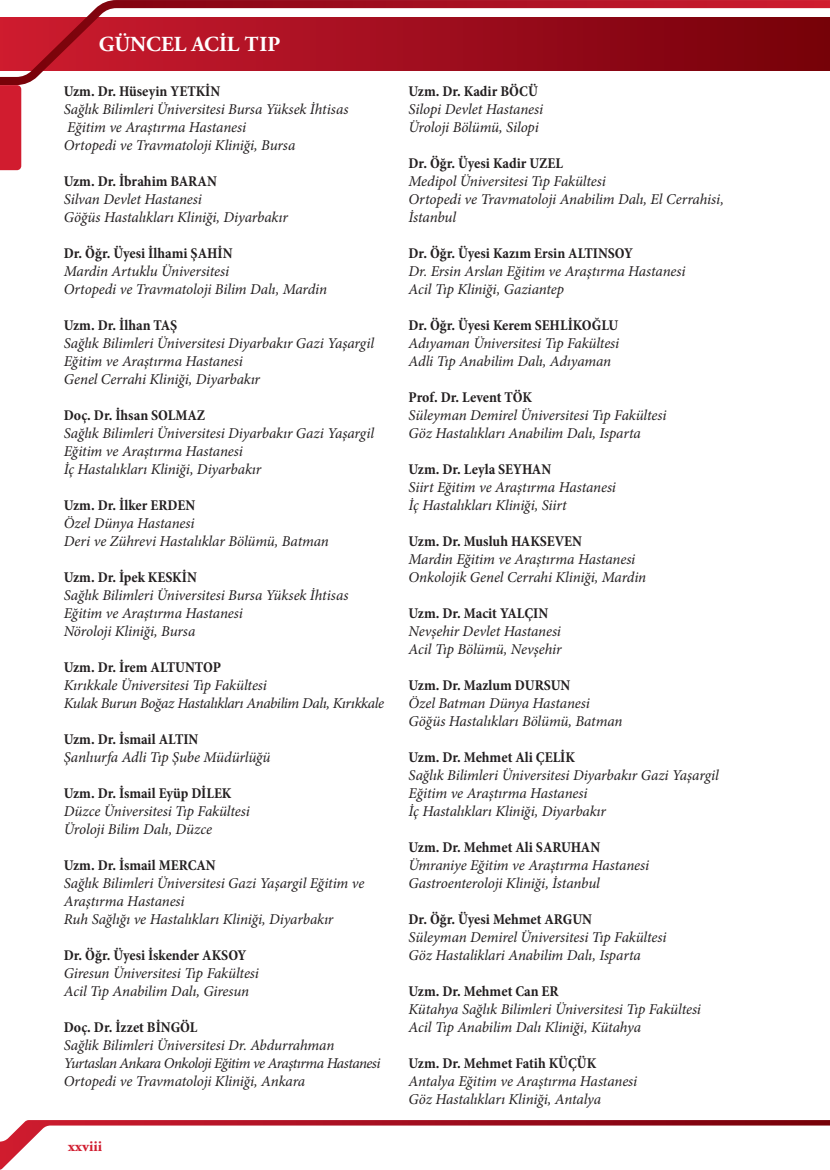
<style>
.page{position:relative;width:830px;height:1170px;background:#fff}
.page>*{position:absolute;margin:0;border:0;box-sizing:border-box;transform-origin:0 0}
.t1{font:700 21.45px "Garamondd";color:#fff}
.t2{font:700 15.3px "Garamondd";color:#d11c2f}
.t3{font:italic 15px/18px "Minions";letter-spacing:-.01em;color:#231f20}
.t4{font:700 15px "Minions";color:#231f20}
</style>
<div class="page">
<svg style="left:0;top:0;width:829px;height:85px"></svg>
<svg style="left:0;top:1120px;width:829px;height:49px"></svg>
<hr style="left:829px;top:17px;width:1px;height:53px;background:#760208">
<div style="left:0;top:85px;width:21px;height:85px;background:#d11c2f"></div>
<h1 class="t1" style="left:99px;top:32px;width:183px">GÜNCEL ACİL TIP</h1>
<p class="t4" style="left:64px;top:81px;width:158px">Uzm. Dr. Hüseyin YETKİN</p>
<p class="t3" style="left:64px;top:100px;width:286px">Sağlık Bilimleri Üniversitesi Bursa Yüksek İhtisas<br>Eğitim ve Araştırma Hastanesi<br>Ortopedi ve Travmatoloji Kliniği, Bursa</p>
<p class="t4" style="left:64px;top:171px;width:154px">Uzm. Dr. İbrahim BARAN</p>
<p class="t3" style="left:64px;top:190px;width:225px">Silvan Devlet Hastanesi<br>Göğüs Hastalıkları Kliniği, Diyarbakır</p>
<p class="t4" style="left:64px;top:243px;width:170px">Dr. Öğr. Üyesi İlhami ŞAHİN</p>
<p class="t3" style="left:64px;top:262px;width:264px">Mardin Artuklu Üniversitesi<br>Ortopedi ve Travmatoloji Bilim Dalı, Mardin</p>
<p class="t4" style="left:64px;top:315px;width:115px">Uzm. Dr. İlhan TAŞ</p>
<p class="t3" style="left:64px;top:334px;width:311px">Sağlık Bilimleri Üniversitesi Diyarbakır Gazi Yaşargil<br>Eğitim ve Araştırma Hastanesi<br>Genel Cerrahi Kliniği, Diyarbakır</p>
<p class="t4" style="left:64px;top:405px;width:143px">Doç. Dr. İhsan SOLMAZ</p>
<p class="t3" style="left:64px;top:424px;width:311px">Sağlık Bilimleri Üniversitesi Diyarbakır Gazi Yaşargil<br>Eğitim ve Araştırma Hastanesi<br>İç Hastalıkları Kliniği, Diyarbakır</p>
<p class="t4" style="left:64px;top:495px;width:133px">Uzm. Dr. İlker ERDEN</p>
<p class="t3" style="left:64px;top:514px;width:266px">Özel Dünya Hastanesi<br>Deri ve Zührevi Hastalıklar Bölümü, Batman</p>
<p class="t4" style="left:64px;top:567px;width:134px">Uzm. Dr. İpek KESKİN</p>
<p class="t3" style="left:64px;top:586px;width:286px">Sağlık Bilimleri Üniversitesi Bursa Yüksek İhtisas<br>Eğitim ve Araştırma Hastanesi<br>Nöroloji Kliniği, Bursa</p>
<p class="t4" style="left:64px;top:657px;width:159px">Uzm. Dr. İrem ALTUNTOP</p>
<p class="t3" style="left:64px;top:676px;width:322px">Kırıkkale Üniversitesi Tıp Fakültesi<br>Kulak Burun Boğaz Hastalıkları Anabilim Dalı, Kırıkkale</p>
<p class="t4" style="left:64px;top:729px;width:136px">Uzm. Dr. İsmail ALTIN</p>
<p class="t3" style="left:64px;top:748px;width:208px">Şanlıurfa Adli Tıp Şube Müdürlüğü</p>
<p class="t4" style="left:64px;top:783px;width:169px">Uzm. Dr. İsmail Eyüp DİLEK</p>
<p class="t3" style="left:64px;top:802px;width:187px">Düzce Üniversitesi Tıp Fakültesi<br>Üroloji Bilim Dalı, Düzce</p>
<p class="t4" style="left:64px;top:855px;width:153px">Uzm. Dr. İsmail MERCAN</p>
<p class="t3" style="left:64px;top:874px;width:302px">Sağlık Bilimleri Üniversitesi Gazi Yaşargil Eğitim ve<br>Araştırma Hastanesi<br>Ruh Sağlığı ve Hastalıkları Kliniği, Diyarbakır</p>
<p class="t4" style="left:64px;top:945px;width:184px">Dr. Öğr. Üyesi İskender AKSOY</p>
<p class="t3" style="left:64px;top:964px;width:196px">Giresun Üniversitesi Tıp Fakültesi<br>Acil Tıp Anabilim Dalı, Giresun</p>
<p class="t4" style="left:64px;top:1017px;width:135px">Doç. Dr. İzzet BİNGÖL</p>
<p class="t3" style="left:64px;top:1036px;width:318px">Sağlik Bilimleri Üniversitesi Dr. Abdurrahman<br>Yurtaslan Ankara Onkoloji Eğitim ve Araştırma Hastanesi<br>Ortopedi ve Travmatoloji Kliniği, Ankara</p>
<p class="t2" style="left:68px;top:1136px;width:36px">xxviii</p>
<p class="t4" style="left:408px;top:81px;width:131px">Uzm. Dr. Kadir BÖCÜ</p>
<p class="t3" style="left:408px;top:100px;width:136px">Silopi Devlet Hastanesi<br>Üroloji Bölümü, Silopi</p>
<p class="t4" style="left:408px;top:153px;width:156px">Dr. Öğr. Üyesi Kadir UZEL</p>
<p class="t3" style="left:408px;top:172px;width:316px">Medipol Üniversitesi Tıp Fakültesi<br>Ortopedi ve Travmatoloji Anabilim Dalı, El Cerrahisi,<br>İstanbul</p>
<p class="t4" style="left:408px;top:243px;width:226px">Dr. Öğr. Üyesi Kazım Ersin ALTINSOY</p>
<p class="t3" style="left:408px;top:262px;width:278px">Dr. Ersin Arslan Eğitim ve Araştırma Hastanesi<br>Acil Tıp Kliniği, Gaziantep</p>
<p class="t4" style="left:408px;top:315px;width:211px">Dr. Öğr. Üyesi Kerem SEHLİKOĞLU</p>
<p class="t3" style="left:408px;top:334px;width:212px">Adıyaman Üniversitesi Tıp Fakültesi<br>Adli Tıp Anabilim Dalı, Adıyaman</p>
<p class="t4" style="left:408px;top:387px;width:125px">Prof. Dr. Levent TÖK</p>
<p class="t3" style="left:408px;top:406px;width:259px">Süleyman Demirel Üniversitesi Tıp Fakültesi<br>Göz Hastalıkları Anabilim Dalı, Isparta</p>
<p class="t4" style="left:408px;top:459px;width:144px">Uzm. Dr. Leyla SEYHAN</p>
<p class="t3" style="left:408px;top:478px;width:209px">Siirt Eğitim ve Araştırma Hastanesi<br>İç Hastalıkları Kliniği, Siirt</p>
<p class="t4" style="left:408px;top:531px;width:175px">Uzm. Dr. Musluh HAKSEVEN</p>
<p class="t3" style="left:408px;top:550px;width:239px">Mardin Eğitim ve Araştırma Hastanesi<br>Onkolojik Genel Cerrahi Kliniği, Mardin</p>
<p class="t4" style="left:408px;top:603px;width:141px">Uzm. Dr. Macit YALÇIN</p>
<p class="t3" style="left:408px;top:622px;width:154px">Nevşehir Devlet Hastanesi<br>Acil Tıp Bölümü, Nevşehir</p>
<p class="t4" style="left:408px;top:675px;width:163px">Uzm. Dr. Mazlum DURSUN</p>
<p class="t3" style="left:408px;top:694px;width:215px">Özel Batman Dünya Hastanesi<br>Göğüs Hastalıkları Bölümü, Batman</p>
<p class="t4" style="left:408px;top:747px;width:168px">Uzm. Dr. Mehmet Ali ÇELİK</p>
<p class="t3" style="left:408px;top:766px;width:311px">Sağlık Bilimleri Üniversitesi Diyarbakır Gazi Yaşargil<br>Eğitim ve Araştırma Hastanesi<br>İç Hastalıkları Kliniği, Diyarbakır</p>
<p class="t4" style="left:408px;top:837px;width:193px">Uzm. Dr. Mehmet Ali SARUHAN</p>
<p class="t3" style="left:408px;top:856px;width:242px">Ümraniye Eğitim ve Araştırma Hastanesi<br>Gastroenteroloji Kliniği, İstanbul</p>
<p class="t4" style="left:408px;top:909px;width:185px">Dr. Öğr. Üyesi Mehmet ARGUN</p>
<p class="t3" style="left:408px;top:928px;width:259px">Süleyman Demirel Üniversitesi Tıp Fakültesi<br>Göz Hastaliklari Anabilim Dalı, Isparta</p>
<p class="t4" style="left:408px;top:981px;width:151px">Uzm. Dr. Mehmet Can ER</p>
<p class="t3" style="left:408px;top:1000px;width:294px">Kütahya Sağlık Bilimleri Üniversitesi Tıp Fakültesi<br>Acil Tıp Anabilim Dalı Kliniği, Kütahya</p>
<p class="t4" style="left:408px;top:1053px;width:189px">Uzm. Dr. Mehmet Fatih KÜÇÜK</p>
<p class="t3" style="left:408px;top:1072px;width:230px">Antalya Eğitim ve Araştırma Hastanesi<br>Göz Hastalıkları Kliniği, Antalya</p>
</div>
